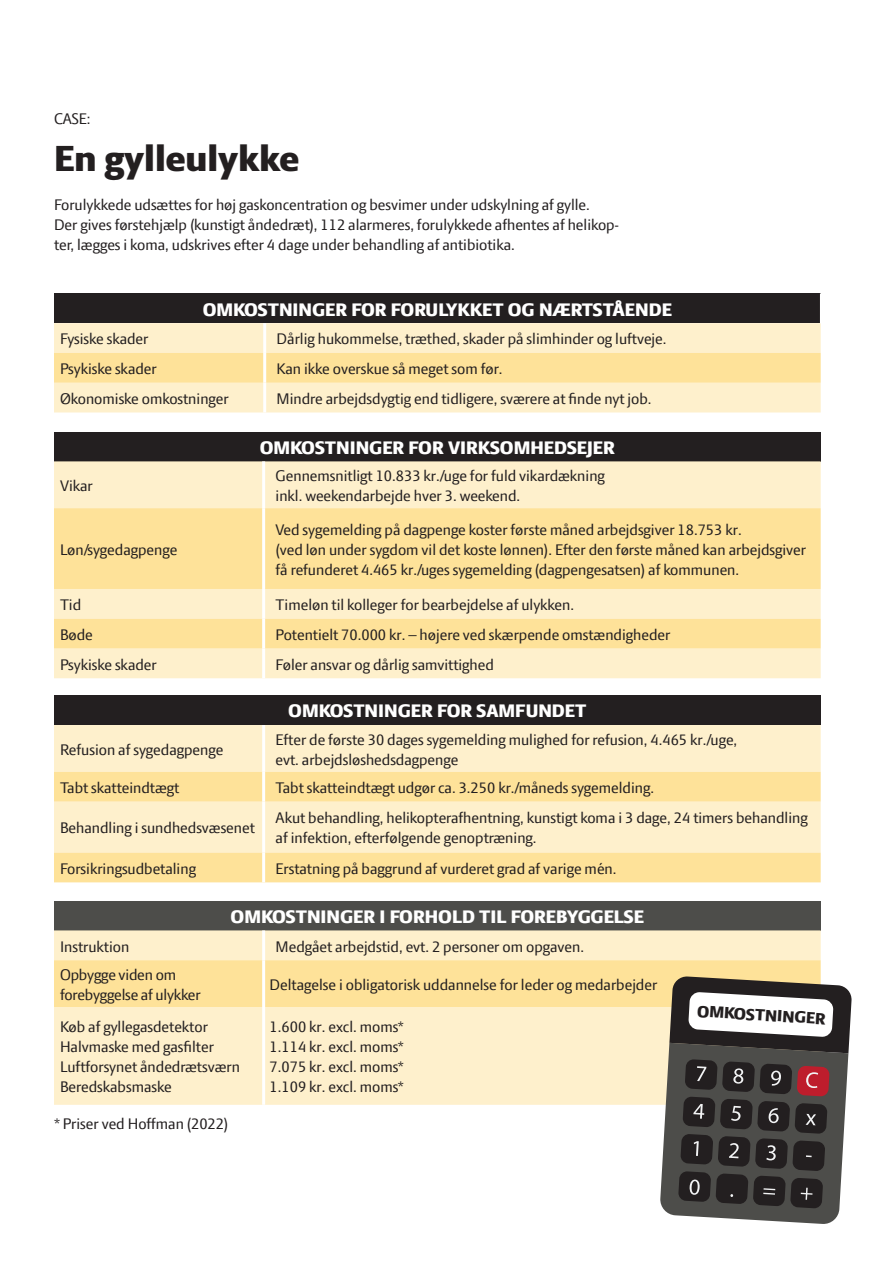
<style>
.page{position:relative;width:893px;height:1263px;background:#fff}
.page>*{position:absolute;margin:0;border:0;box-sizing:border-box;transform-origin:0 0}
.t1{font:800 39px "LF Press Sans";color:#231f20}
.t2{font:800 19.5px "LF Press Sans";color:#fff}
.t3{font:800 17.4px "LF Press Sans";color:#231f20}
.t4{font:16.5px/19.8px "LF Press Sans";color:#231f20}
</style>
<div class="page">
<div style="left:54px;top:293px;width:767px;height:30px;background:#231f20"></div>
<div style="left:54px;top:323px;width:767px;height:89px;background:#fef0cc"></div>
<div style="left:54px;top:353px;width:767px;height:30px;background:#fee299"></div>
<hr style="left:820px;top:293px;width:1px;height:30px;background:#fff">
<hr style="left:263px;top:323px;width:3px;height:30px;background:#fff">
<hr style="left:263px;top:353px;width:3px;height:30px;background:#fff">
<hr style="left:263px;top:383px;width:3px;height:29px;background:#fff">
<div style="left:54px;top:432px;width:767px;height:29px;background:#231f20"></div>
<div style="left:54px;top:461px;width:767px;height:217px;background:#fef0cc"></div>
<svg style="left:54px;top:508px;width:767px;height:140px;background:#fee5a4"></svg>
<hr style="left:262px;top:461px;width:3px;height:47px;background:#fff">
<hr style="left:262px;top:508px;width:3px;height:81px;background:#fff">
<hr style="left:262px;top:589px;width:3px;height:30px;background:#fff">
<hr style="left:262px;top:619px;width:3px;height:29px;background:#fff">
<hr style="left:262px;top:648px;width:3px;height:30px;background:#fff">
<div style="left:54px;top:695px;width:767px;height:30px;background:#231f20"></div>
<div style="left:54px;top:725px;width:767px;height:47px;background:#fef0cc"></div>
<svg style="left:54px;top:772px;width:767px;height:110px;background:#fee8b0"></svg>
<hr style="left:262px;top:725px;width:3px;height:47px;background:#fff">
<hr style="left:262px;top:772px;width:3px;height:29px;background:#fff">
<hr style="left:262px;top:801px;width:3px;height:52px;background:#fff">
<hr style="left:262px;top:853px;width:3px;height:29px;background:#fff">
<div style="left:54px;top:901px;width:767px;height:29px;background:#4d4d4a"></div>
<div style="left:54px;top:930px;width:767px;height:30px;background:#fef0cc"></div>
<hr style="left:262px;top:930px;width:3px;height:30px;background:#fff">
<svg style="left:54px;top:960px;width:798px;height:264px"></svg>
<p class="t4" style="left:54px;top:108px;width:38px">CASE:</p>
<p class="t1" style="left:54px;top:136px;width:247px">En gylleulykke</p>
<p class="t4" style="left:54px;top:195px;width:566px">Forulykkede udsættes for høj gaskoncentration og besvimer under udskylning af gylle.<br>Der gives førstehjælp (kunstigt åndedræt), 112 alarmeres, forulykkede afhentes af helikop&shy;ter, lægges i koma, udskrives efter 4 dage under behandling af antibiotika.</p>
<p class="t2" style="left:203px;top:298px;width:471px">OMKOSTNINGER FOR FORULYKKET OG NÆRTSTÅENDE</p>
<p class="t4" style="left:60px;top:329px;width:90px">Fysiske skader</p>
<p class="t4" style="left:277px;top:329px;width:391px">Dårlig hukommelse, træthed, skader på slimhinder og luftveje.</p>
<p class="t4" style="left:60px;top:358px;width:98px">Psykiske skader</p>
<p class="t4" style="left:277px;top:358px;width:227px">Kan ikke overskue så meget som før.</p>
<p class="t4" style="left:60px;top:388px;width:170px">Økonomiske omkostninger</p>
<p class="t4" style="left:277px;top:388px;width:376px">Mindre arbejdsdygtig end tidligere, sværere at finde nyt job.</p>
<p class="t2" style="left:260px;top:436px;width:357px">OMKOSTNINGER FOR VIRKSOMHEDSEJER</p>
<p class="t4" style="left:60px;top:475px;width:34px">Vikar</p>
<p class="t4" style="left:276px;top:466px;width:331px">Gennemsnitligt 10.833 kr./uge for fuld vikardækning inkl. weekendarbejde hver 3. weekend.</p>
<p class="t4" style="left:60px;top:539px;width:119px">Løn/sygedagpenge</p>
<p class="t4" style="left:276px;top:519px;width:532px">Ved sygemelding på dagpenge koster første måned arbejdsgiver 18.753 kr.<br>(ved løn under sygdom vil det koste lønnen). Efter den første måned kan arbejdsgiver få refunderet 4.465 kr./uges sygemelding (dagpengesatsen) af kommunen.</p>
<p class="t4" style="left:60px;top:594px;width:23px">Tid</p>
<p class="t4" style="left:276px;top:594px;width:300px">Timeløn til kolleger for bearbejdelse af ulykken.</p>
<p class="t4" style="left:60px;top:624px;width:34px">Bøde</p>
<p class="t4" style="left:276px;top:624px;width:396px">Potentielt 70.000 kr. – højere ved skærpende omstændigheder</p>
<p class="t4" style="left:60px;top:654px;width:98px">Psykiske skader</p>
<p class="t4" style="left:276px;top:654px;width:220px">Føler ansvar og dårlig samvittighed</p>
<p class="t2" style="left:288px;top:700px;width:300px">OMKOSTNINGER FOR SAMFUNDET</p>
<p class="t4" style="left:60px;top:739px;width:165px">Refusion af sygedagpenge</p>
<p class="t4" style="left:276px;top:729px;width:463px">Efter de første 30 dages sygemelding mulighed for refusion, 4.465 kr./uge, evt. arbejdsløshedsdagpenge</p>
<p class="t4" style="left:60px;top:777px;width:121px">Tabt skatteindtægt</p>
<p class="t4" style="left:276px;top:777px;width:380px">Tabt skatteindtægt udgør ca. 3.250 kr./måneds sygemelding.</p>
<p class="t4" style="left:60px;top:818px;width:196px">Behandling i sundhedsvæsenet</p>
<p class="t4" style="left:276px;top:808px;width:534px">Akut behandling, helikopterafhentning, kunstigt koma i 3 dage, 24 timers behandling af infektion, efterfølgende genoptræning.</p>
<p class="t4" style="left:60px;top:858px;width:137px">Forsikringsudbetaling</p>
<p class="t4" style="left:276px;top:858px;width:342px">Erstatning på baggrund af vurderet grad af varige mén.</p>
<p class="t2" style="left:231px;top:905px;width:415px">OMKOSTNINGER I FORHOLD TIL FOREBYGGELSE</p>
<p class="t4" style="left:60px;top:936px;width:71px">Instruktion</p>
<p class="t4" style="left:276px;top:936px;width:310px">Medgået arbejdstid, evt. 2 personer om opgaven.</p>
<p class="t4" style="left:60px;top:964px;width:142px">Opbygge viden om forebyggelse af ulykker</p>
<p class="t4" style="left:270px;top:974px;width:389px">Deltagelse i obligatorisk uddannelse for leder og medarbejder</p>
<p class="t4" style="left:60px;top:1017px;width:149px">Køb af gyllegasdetektor</p>
<p class="t4" style="left:60px;top:1037px;width:155px">Halvmaske med gasfilter</p>
<p class="t4" style="left:60px;top:1056px;width:181px">Luftforsynet åndedrætsværn</p>
<p class="t4" style="left:60px;top:1076px;width:113px">Beredskabsmaske</p>
<p class="t3" style="left:698px;top:1000px;width:130px;rotate:4deg">OMKOSTNINGER</p>
<p class="t4" style="left:270px;top:1017px;width:136px">1.600 kr. excl. moms*<br>1.114 kr. excl. moms*</p>
<p class="t4" style="left:270px;top:1056px;width:136px">7.075 kr. excl. moms*<br>1.109 kr. excl. moms*</p>
<p class="t4" style="left:54px;top:1113px;width:176px">* Priser ved Hoffman (2022)</p>
</div>
